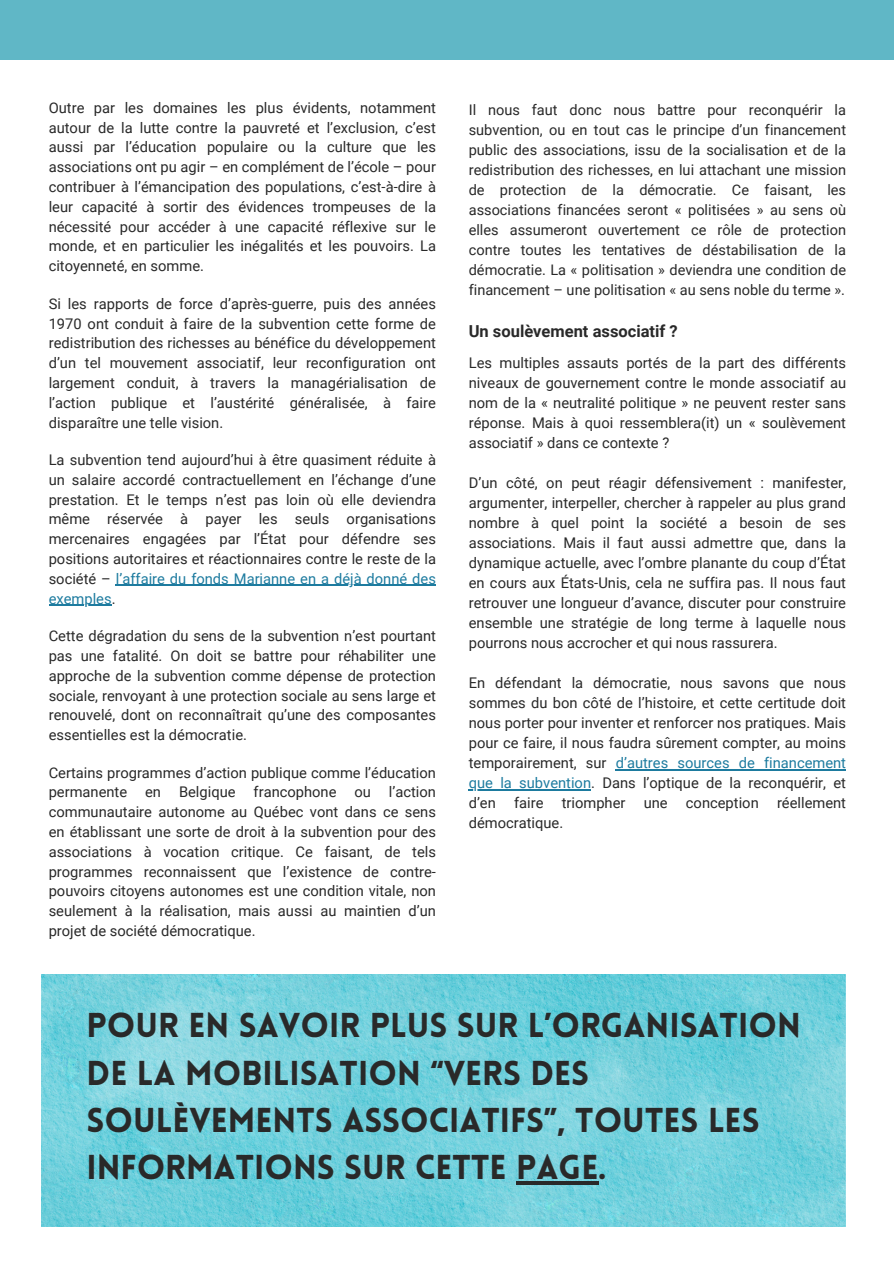
<style>
.page{position:relative;width:894px;height:1264px;background:#fff}
.page>*{position:absolute;margin:0;border:0;box-sizing:border-box;transform-origin:0 0}
.t1{font:900 33.75px/47.2px "Lovelo";color:#292929}
.t2{font:700 16.5px "Roboto";color:#292929}
.t3{font:14.7px/19.8px "Roboto";color:#292929;text-align:justify}
.t4{font:14.7px "Roboto";color:#1d7b9f}
.t5{font:14.55px/20px "Roboto";color:#292929;text-align:justify}
.s1{color:#1d7b9f}
.s2{color:#292929}
</style>
<div class="page">
<div style="left:0;top:0;width:893px;height:60px;background:#60b7c6"></div>
<img style="left:42px;top:974px;width:803px;height:252px">
<hr style="left:116px;top:585px;width:320px;height:1px;background:#1d7b9f">
<hr style="left:49px;top:604px;width:63px;height:2px;background:#1d7b9f">
<hr style="left:615px;top:769px;width:230px;height:1px;background:#1d7b9f">
<hr style="left:468px;top:789px;width:123px;height:1px;background:#1d7b9f">
<hr style="left:516px;top:1181px;width:82px;height:3px;background:#292929">
<p class="t3" style="left:49px;top:98px;width:388px">Outre par les domaines les plus évidents, notamment autour de la lutte contre la pauvreté et l’exclusion, c’est aussi par l’éducation populaire ou la culture que les associations ont pu agir – en complément de l’école – pour contribuer à l’émancipation des populations, c’est-à-dire à leur capacité à sortir des évidences trompeuses de la nécessité pour accéder à une capacité réflexive sur le monde, et en particulier les inégalités et les pouvoirs. La citoyenneté, en somme.</p>
<p class="t3" style="left:49px;top:294px;width:388px">Si les rapports de force d’après-guerre, puis des années 1970 ont conduit à faire de la subvention cette forme de redistribution des richesses au bénéfice du développement d’un tel mouvement associatif, leur reconfiguration ont largement conduit, à travers la managérialisation de l’action publique et l’austérité généralisée, à faire disparaître une telle vision.</p>
<p class="t3" style="left:49px;top:450px;width:388px">La subvention tend aujourd’hui à être quasiment réduite à un salaire accordé contractuellement en l’échange d’une prestation. Et le temps n’est pas loin où elle deviendra même réservée à payer les seuls organisations mercenaires engagées par l’État pour défendre ses positions autoritaires et réactionnaires contre le reste de la société – <span class="s1">l’affaire du fonds Marianne en a déjà donné des</span></p>
<p class="t4" style="left:49px;top:590px;width:68px">exemples<span class="s2">.</span></p>
<p class="t3" style="left:49px;top:626px;width:388px">Cette dégradation du sens de la subvention n’est pourtant pas une fatalité. On doit se battre pour réhabiliter une approche de la subvention comme dépense de protection sociale, renvoyant à une protection sociale au sens large et renouvelé, dont on reconnaîtrait qu’une des composantes essentielles est la démocratie.</p>
<p class="t3" style="left:49px;top:762px;width:388px">Certains programmes d’action publique comme l’éducation permanente en Belgique francophone ou l’action</p>
<p class="t3" style="left:49px;top:802px;width:388px">communautaire autonome au Québec vont dans ce sens en établissant une sorte de droit à la subvention pour des associations à vocation critique. Ce faisant, de tels programmes reconnaissent que l’existence de contre&shy;pouvoirs citoyens autonomes est une condition vitale, non seulement à la réalisation, mais aussi au maintien d’un projet de société démocratique.</p>
<p class="t5" style="left:468px;top:100px;width:379px">Il nous faut donc nous battre pour reconquérir la subvention, ou en tout cas le principe d’un financement public des associations, issu de la socialisation et de la redistribution des richesses, en lui attachant une mission de protection de la démocratie. Ce faisant, les associations financées seront « politisées » au sens où elles assumeront ouvertement ce rôle de protection contre toutes les tentatives de déstabilisation de la démocratie. La « politisation » deviendra une condition de financement – une politisation « au sens noble du terme ».</p>
<p class="t2" style="left:468px;top:321px;width:210px">Un soulèvement associatif ?</p>
<h2 class="t3" style="left:468px;top:353px;width:379px">Les multiples assauts portés de la part des différents niveaux de gouvernement contre le monde associatif au nom de la « neutralité politique » ne peuvent rester sans réponse. Mais à quoi ressemblera(it) un « soulèvement associatif » dans ce contexte ?</h2>
<p class="t3" style="left:468px;top:473px;width:379px">D’un côté, on peut réagir défensivement : manifester, argumenter, interpeller, chercher à rappeler au plus grand nombre à quel point la société a besoin de ses associations. Mais il faut aussi admettre que, dans la dynamique actuelle, avec l’ombre planante du coup d’État en cours aux États-Unis, cela ne suffira pas. Il nous faut retrouver une longueur d’avance, discuter pour construire ensemble une stratégie de long terme à laquelle nous pourrons nous accrocher et qui nous rassurera.</p>
<p class="t3" style="left:468px;top:673px;width:379px">En défendant la démocratie, nous savons que nous sommes du bon côté de l’histoire, et cette certitude doit nous porter pour inventer et renforcer nos pratiques. Mais pour ce faire, il nous faudra sûrement compter, au moins temporairement, sur <span class="s1">d’autres sources de financement</span></p>
<p class="t3" style="left:468px;top:773px;width:379px"><span class="s1">que la subvention</span>. Dans l’optique de la reconquérir, et d’en faire triompher une conception réellement démocratique.</p>
<p class="t1" style="left:86px;top:1005px;width:715px">POUR EN SAVOIR PLUS SUR L’ORGANISATION DE LA MOBILISATION “VERS DES SOULÈVEMENTS ASSOCIATIFS”, TOUTES LES INFORMATIONS SUR CETTE PAGE.</p>
</div>
